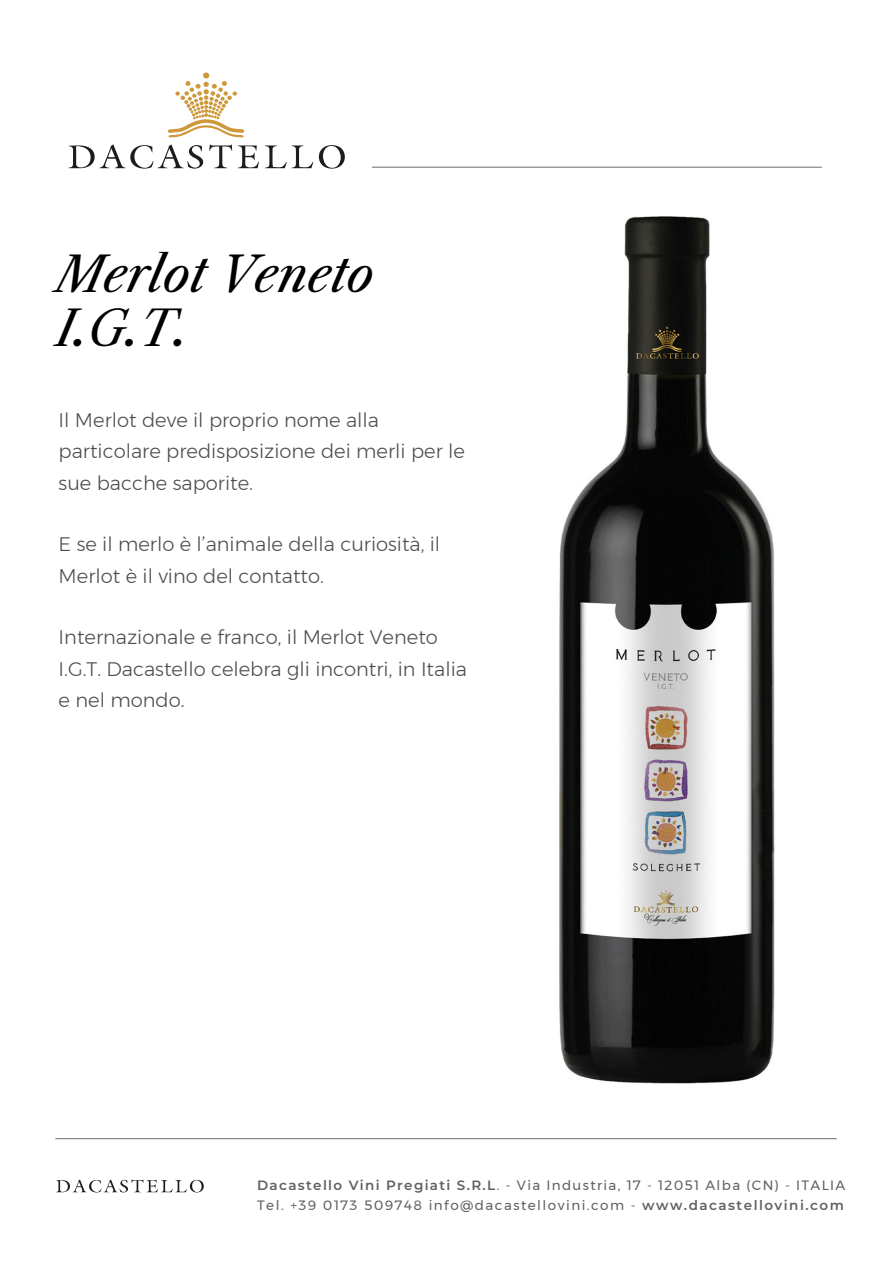
<style>
.page{position:relative;width:893px;height:1263px;background:#fff}
.page>*{position:absolute;margin:0;border:0;box-sizing:border-box;transform-origin:0 0}
.t1{font:italic 48px/54px "Libre Caslon Text";letter-spacing:-.005em;color:#000}
.t2{font:300 19.5px/31.5px "Montserrat";color:#4d4d4d}
.t3{font:13.5px/19.5px "Montserrat";letter-spacing:.11em;color:#616160}
.s1{font-weight:600}
</style>
<div class="page">
<hr style="left:372px;top:167px;width:450px;height:1px;background:#6e6e6e">
<svg style="left:69px;top:144px;width:276px;height:25px"></svg>
<svg style="left:168px;top:73px;width:76px;height:64px"></svg>
<svg style="left:56px;top:1179px;width:148px;height:13px"></svg>
<hr style="left:55px;top:1138px;width:782px;height:1px;background:#6e6e6e">
<img style="left:559px;top:216px;width:216px;height:868px">
<h1 class="t1" style="left:56px;top:248px;width:319px">Merlot Veneto<br>I.G.T.</h1>
<p class="t2" style="left:59px;top:404px;width:408px">Il Merlot deve il proprio nome alla particolare predisposizione dei merli per le sue bacche saporite.</p>
<p class="t2" style="left:59px;top:528px;width:383px">E se il merlo è l’animale della curiosità, il<br>Merlot è il vino del contatto.</p>
<p class="t2" style="left:59px;top:621px;width:410px">Internazionale e franco, il Merlot Veneto<br>I.G.T. Dacastello celebra gli incontri, in Italia e nel mondo.</p>
<p class="t3" style="left:257px;top:1175px;width:590px"><span class="s1">Dacastello Vini Pregiati S.R.L</span>. - Via Industria, 17 - 12051 Alba (CN) - ITALIA<br>Tel. +39 0173 509748 info@dacastellovini.com - <span class="s1">www.dacastellovini.com</span></p>
</div>
